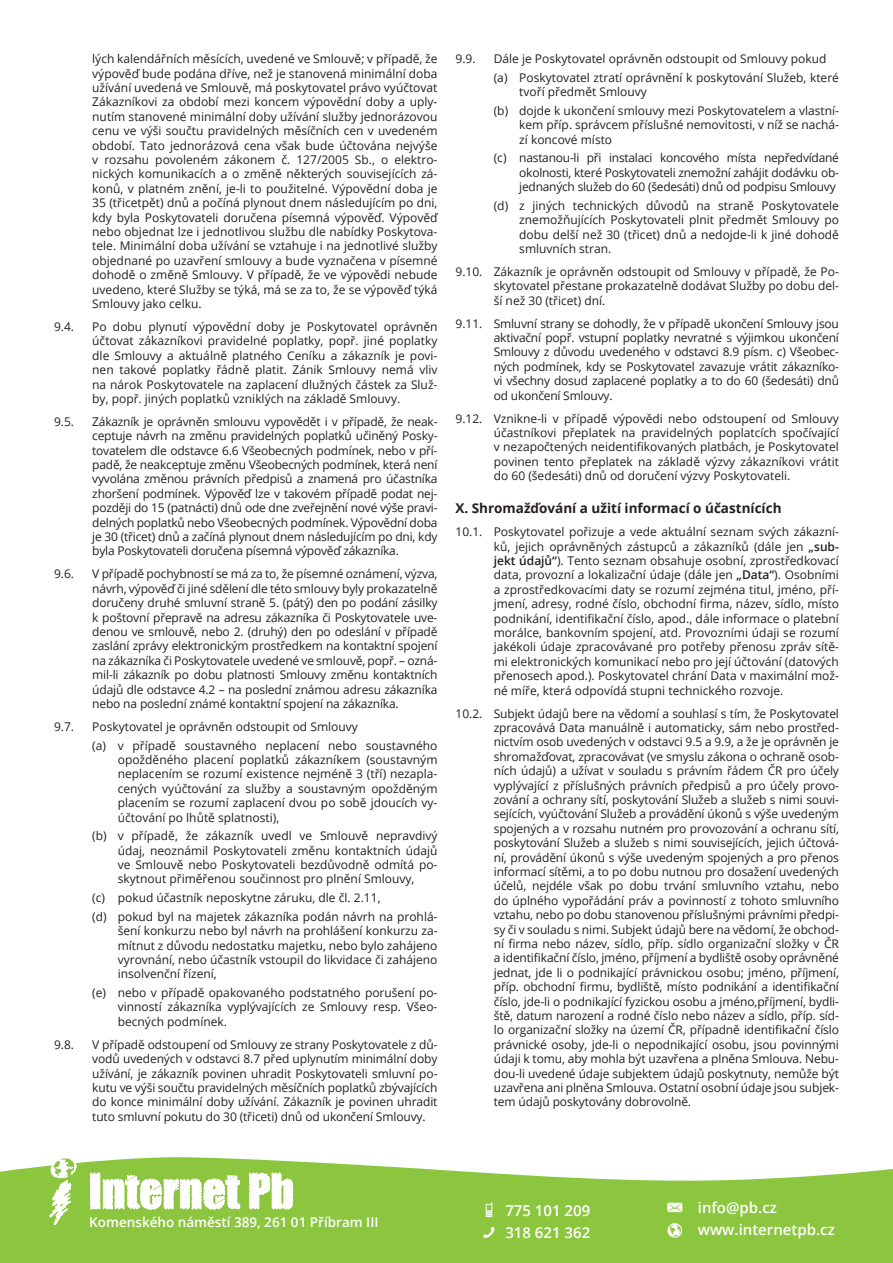
<style>
.page{position:relative;width:893px;height:1263px;background:#fff}
.page>*{position:absolute;margin:0;border:0;box-sizing:border-box;transform-origin:0 0}
.t1{font:600 15px/22.2px "Open Sans";color:#fff}
.t2{font:700 13.5px "Open Sans";color:#231f20}
.t3{font:600 13.5px "Open Sans";color:#fff}
.t4{font:12px/14.4px "Open Sans";color:#231f20;text-align:justify}
.s1{font-weight:600}
</style>
<div class="page">
<svg style="left:0;top:1162px;width:893px;height:101px;background:#97cc52"></svg>
<svg style="left:9px;top:1157px;width:313px;height:79px"></svg>
<svg style="left:483px;top:1227px;width:12px;height:12px"></svg>
<svg style="left:486px;top:1201px;width:7px;height:15px"></svg>
<svg style="left:668px;top:1223px;width:14px;height:15px"></svg>
<svg style="left:667px;top:1203px;width:15px;height:9px"></svg>
<p class="t4" style="left:92px;top:51px;width:347px">lých kalendářních měsících, uvedené ve Smlouvě; v případě, že výpověď bude podána dříve, než je stanovená minimální doba užívání uvedená ve Smlouvě, má poskytovatel právo vyúčtovat Zákazníkovi za období mezi koncem výpovědní doby a uply&shy;nutím stanovené minimální doby užívání služby jednorázovou cenu ve výši součtu pravidelných měsíčních cen v uvedeném období. Tato jednorázová cena však bude účtována nejvýše v rozsahu povoleném zákonem č. 127/2005 Sb., o elektro&shy;nických komunikacích a o změně některých souvisejících zá&shy;konů, v platném znění, je-li to použitelné. Výpovědní doba je 35 (třicetpět) dnů a počíná plynout dnem následujícím po dni, kdy byla Poskytovateli doručena písemná výpověď. Výpověď nebo objednat lze i jednotlivou službu dle nabídky Poskytova&shy;tele. Minimální doba užívání se vztahuje i na jednotlivé služby objednané po uzavření smlouvy a bude vyznačena v písemné dohodě o změně Smlouvy. V případě, že ve výpovědi nebude uvedeno, které Služby se týká, má se za to, že se výpověď týká Smlouvy jako celku.</p>
<p class="t4" style="left:54px;top:319px;width:22px">9.4.</p>
<p class="t4" style="left:92px;top:319px;width:347px">Po dobu plynutí výpovědní doby je Poskytovatel oprávněn účtovat zákazníkovi pravidelné poplatky, popř. jiné poplatky dle Smlouvy a aktuálně platného Ceníku a zákazník je povi&shy;nen takové poplatky řádně platit. Zánik Smlouvy nemá vliv na nárok Poskytovatele na zaplacení dlužných částek za Služ&shy;by, popř. jiných poplatků vzniklých na základě Smlouvy.</p>
<p class="t4" style="left:54px;top:414px;width:22px">9.5.</p>
<p class="t4" style="left:92px;top:414px;width:347px">Zákazník je oprávněn smlouvu vypovědět i v případě, že neak&shy;ceptuje návrh na změnu pravidelných poplatků učiněný Posky&shy;tovatelem dle odstavce 6.6 Všeobecných podmínek, nebo v pří&shy;padě, že neakceptuje změnu Všeobecných podmínek, která není vyvolána změnou právních předpisů a znamená pro účastníka zhoršení podmínek. Výpověď lze v takovém případě podat nej&shy;později do 15 (patnácti) dnů ode dne zveřejnění nové výše pravi&shy;delných poplatků nebo Všeobecných podmínek. Výpovědní doba je 30 (třicet) dnů a začíná plynout dnem následujícím po dni, kdy byla Poskytovateli doručena písemná výpověď zákazníka.</p>
<p class="t4" style="left:54px;top:566px;width:22px">9.6.</p>
<p class="t4" style="left:92px;top:566px;width:347px">V případě pochybností se má za to, že písemné oznámení, výzva, návrh, výpověď či jiné sdělení dle této smlouvy byly prokazatelně doručeny druhé smluvní straně 5. (pátý) den po podání zásilky k poštovní přepravě na adresu zákazníka či Poskytovatele uve&shy;denou ve smlouvě, nebo 2. (druhý) den po odeslání v případě zaslání zprávy elektronickým prostředkem na kontaktní spojení na zákazníka či Poskytovatele uvedené ve smlouvě, popř. – ozná&shy;mil-li zákazník po dobu platnosti Smlouvy změnu kontaktních údajů dle odstavce 4.2 – na poslední známou adresu zákazníka nebo na poslední známé kontaktní spojení na zákazníka.</p>
<p class="t4" style="left:54px;top:719px;width:22px">9.7.</p>
<p class="t4" style="left:92px;top:717px;width:347px;line-height:18.6px">Poskytovatel je oprávněn odstoupit od Smlouvy<br>(a) v případě soustavného neplacení nebo soustavného</p>
<p class="t4" style="left:118px;top:752px;width:321px">opožděného placení poplatků zákazníkem (soustavným neplacením se rozumí existence nejméně 3 (tří) nezapla&shy;cených vyúčtování za služby a soustavným opožděným placením se rozumí zaplacení dvou po sobě jdoucích vy&shy;účtování po lhůtě splatnosti),</p>
<p class="t4" style="left:118px;top:828px;width:321px;text-indent:-26px">(b) v případě, že zákazník uvedl ve Smlouvě nepravdivý údaj, neoznámil Poskytovateli změnu kontaktních údajů ve Smlouvě nebo Poskytovateli bezdůvodně odmítá po&shy;skytnout přiměřenou součinnost pro plnění Smlouvy,</p>
<p class="t4" style="left:92px;top:888px;width:347px;line-height:18.6px">(c) pokud účastník neposkytne záruku, dle čl. 2.11,<br>(d) pokud byl na majetek zákazníka podán návrh na prohlá-</p>
<p class="t4" style="left:118px;top:923px;width:321px">šení konkurzu nebo byl návrh na prohlášení konkurzu za&shy;mítnut z důvodu nedostatku majetku, nebo bylo zahájeno vyrovnání, nebo účastník vstoupil do likvidace či zahájeno insolvenční řízení,</p>
<p class="t4" style="left:118px;top:985px;width:321px;text-indent:-26px">(e) nebo v případě opakovaného podstatného porušení po&shy;vinností zákazníka vyplývajících ze Smlouvy resp. Všeo&shy;becných podmínek.</p>
<p class="t4" style="left:54px;top:1037px;width:22px">9.8.</p>
<p class="t4" style="left:92px;top:1037px;width:347px">V případě odstoupení od Smlouvy ze strany Poskytovatele z dů&shy;vodů uvedených v odstavci 8.7 před uplynutím minimální doby užívání, je zákazník povinen uhradit Poskytovateli smluvní po&shy;kutu ve výši součtu pravidelných měsíčních poplatků zbývajících do konce minimální doby užívání. Zákazník je povinen uhradit tuto smluvní pokutu do 30 (třiceti) dnů od ukončení Smlouvy.</p>
<p class="t4" style="left:455px;top:51px;width:22px">9.9.</p>
<p class="t4" style="left:494px;top:49px;width:347px;line-height:18.6px">Dále je Poskytovatel oprávněn odstoupit od Smlouvy pokud (a) Poskytovatel ztratí oprávnění k poskytování Služeb, které</p>
<p class="t4" style="left:494px;top:82px;width:347px;line-height:18.6px;text-indent:26px">tvoří předmět Smlouvy<br>(b) dojde k ukončení smlouvy mezi Poskytovatelem a vlastní-</p>
<p class="t4" style="left:519px;top:117px;width:321px">kem příp. správcem příslušné nemovitosti, v níž se nachá&shy;zí koncové místo</p>
<p class="t4" style="left:519px;top:150px;width:321px;text-indent:-26px">(c) nastanou-li při instalaci koncového místa nepředvídané okolnosti, které Poskytovateli znemožní zahájit dodávku ob&shy;jednaných služeb do 60 (šedesáti) dnů od podpisu Smlouvy</p>
<p class="t4" style="left:519px;top:198px;width:321px;text-indent:-26px">(d) z jiných technických důvodů na straně Poskytovatele znemožňujících Poskytovateli plnit předmět Smlouvy po dobu delší než 30 (třicet) dnů a nedojde-li k jiné dohodě smluvních stran.</p>
<p class="t4" style="left:494px;top:264px;width:347px;text-indent:-38px">9.10. Zákazník je oprávněn odstoupit od Smlouvy v případě, že Po&shy;skytovatel přestane prokazatelně dodávat Služby po dobu del&shy;ší než 30 (třicet) dní.</p>
<p class="t4" style="left:494px;top:316px;width:347px;text-indent:-38px">9.11. Smluvní strany se dohodly, že v případě ukončení Smlouvy jsou aktivační popř. vstupní poplatky nevratné s výjimkou ukončení Smlouvy z důvodu uvedeného v odstavci 8.9 písm. c) Všeobec&shy;ných podmínek, kdy se Poskytovatel zavazuje vrátit zákazníko&shy;vi všechny dosud zaplacené poplatky a to do 60 (šedesáti) dnů od ukončení Smlouvy.</p>
<p class="t4" style="left:494px;top:411px;width:347px;text-indent:-38px">9.12. Vznikne-li v případě výpovědi nebo odstoupení od Smlouvy účastníkovi přeplatek na pravidelných poplatcích spočívající v nezapočtených neidentifikovaných platbách, je Poskytovatel povinen tento přeplatek na základě výzvy zákazníkovi vrátit do 60 (šedesáti) dnů od doručení výzvy Poskytovateli.</p>
<p class="t2" style="left:455px;top:499px;width:328px">X. Shromažďování a užití informací o účastnících</p>
<p class="t4" style="left:494px;top:524px;width:347px;text-indent:-38px">10.1. Poskytovatel pořizuje a vede aktuální seznam svých zákazní&shy;ků, jejich oprávněných zástupců a zákazníků (dále jen <span class="s1">„sub&shy;jekt údajů“</span>). Tento seznam obsahuje osobní, zprostředkovací data, provozní a lokalizační údaje (dále jen <span class="s1">„Data“</span>). Osobními a zprostředkovacími daty se rozumí zejména titul, jméno, pří&shy;jmení, adresy, rodné číslo, obchodní firma, název, sídlo, místo podnikání, identifikační číslo, apod., dále informace o platební morálce, bankovním spojení, atd. Provozními údaji se rozumí jakékoli údaje zpracovávané pro potřeby přenosu zpráv sítě&shy;mi elektronických komunikací nebo pro její účtování (datových přenosech apod.). Poskytovatel chrání Data v maximální mož&shy;né míře, která odpovídá stupni technického rozvoje.</p>
<p class="t4" style="left:494px;top:706px;width:347px;text-indent:-38px">10.2. Subjekt údajů bere na vědomí a souhlasí s tím, že Poskytovatel zpracovává Data manuálně i automaticky, sám nebo prostřed&shy;nictvím osob uvedených v odstavci 9.5 a 9.9, a že je oprávněn je shromažďovat, zpracovávat (ve smyslu zákona o ochraně osob&shy;ních údajů) a užívat v souladu s právním řádem ČR pro účely vyplývající z příslušných právních předpisů a pro účely provo&shy;zování a ochrany sítí, poskytování Služeb a služeb s nimi souvi&shy;sejících, vyúčtování Služeb a provádění úkonů s výše uvedeným spojených a v rozsahu nutném pro provozování a ochranu sítí, poskytování Služeb a služeb s nimi souvisejících, jejich účtová&shy;ní, provádění úkonů s výše uvedeným spojených a pro přenos informací sítěmi, a to po dobu nutnou pro dosažení uvedených účelů, nejdéle však po dobu trvání smluvního vztahu, nebo do úplného vypořádání práv a povinností z tohoto smluvního vztahu, nebo po dobu stanovenou příslušnými právními předpi&shy;sy či v souladu s nimi. Subjekt údajů bere na vědomí, že obchod&shy;ní firma nebo název, sídlo, příp. sídlo organizační složky v ČR a identifikační číslo, jméno, příjmení a bydliště osoby oprávněné jednat, jde li o podnikající právnickou osobu; jméno, příjmení, příp. obchodní firmu, bydliště, místo podnikání a identifikační číslo, jde-li o podnikající fyzickou osobu a jméno,příjmení, bydli&shy;ště, datum narození a rodné číslo nebo název a sídlo, příp. síd&shy;lo organizační složky na území ČR, případně identifikační číslo právnické osoby, jde-li o nepodnikající osobu, jsou povinnými údaji k tomu, aby mohla být uzavřena a plněna Smlouva. Nebu&shy;dou-li uvedené údaje subjektem údajů poskytnuty, nemůže být uzavřena ani plněna Smlouva. Ostatní osobní údaje jsou subjek&shy;tem údajů poskytovány dobrovolně.</p>
<p class="t3" style="left:89px;top:1213px;width:282px">Komenského náměstí 389, 261 01 Příbram III</p>
<p class="t1" style="left:505px;top:1199px;width:86px">775 101 209<br>318 621 362</p>
<p class="t1" style="left:698px;top:1196px;width:139px">info@pb.cz www.internetpb.cz</p>
</div>
